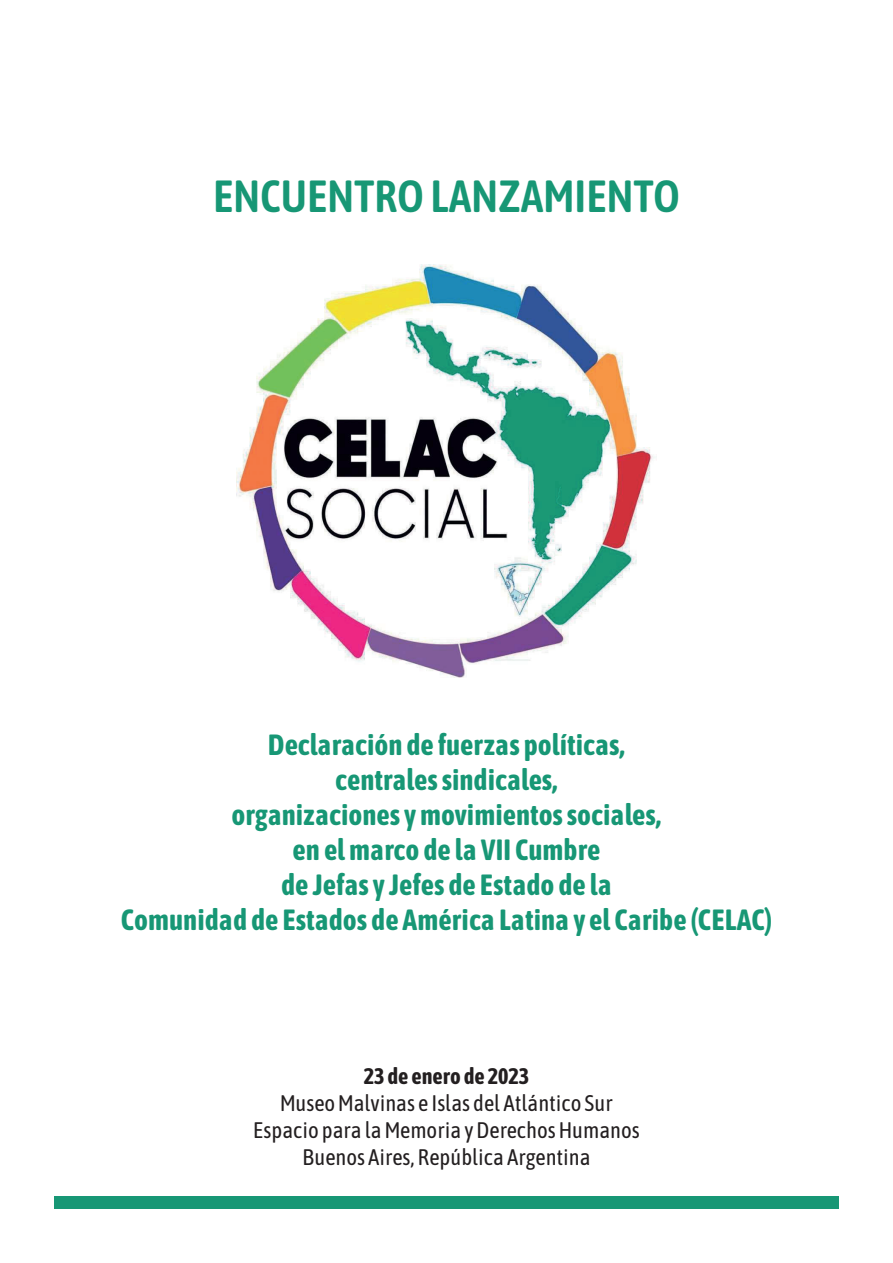
<style>
.page{position:relative;width:893px;height:1263px;background:#fff}
.page>*{position:absolute;margin:0;border:0;box-sizing:border-box;transform-origin:0 0}
.t1{font:600 45px "Asap Condensed";color:#179775}
.t2{font:700 29.25px/35.1px "Asap Condensed";color:#179775;text-align:center}
.t3{font:22.5px/27px "Asap Condensed";color:#231f20;text-align:center}
.t4{font:700 22.5px "Asap Condensed";color:#231f20}
</style>
<div class="page">
<img style="left:237px;top:265px;width:419px;height:412px">
<div style="left:54px;top:1196px;width:785px;height:13px;background:#179775"></div>
<h1 class="t1" style="left:213px;top:165px;width:468px">ENCUENTRO LANZAMIENTO</h1>
<p class="t2" style="left:121px;top:725px;width:653px">Declaración de fuerzas políticas,<br>centrales sindicales,<br>organizaciones y movimientos sociales,<br>en el marco de la VII Cumbre<br>de Jefas y Jefes de Estado de la<br>Comunidad de Estados de América Latina y el Caribe (CELAC)</p>
<p class="t4" style="left:364px;top:1060px;width:167px">23 de enero de 2023</p>
<p class="t3" style="left:253px;top:1088px;width:388px">Museo Malvinas e Islas del Atlántico Sur<br>Espacio para la Memoria y Derechos Humanos<br>Buenos Aires, República Argentina</p>
</div>
